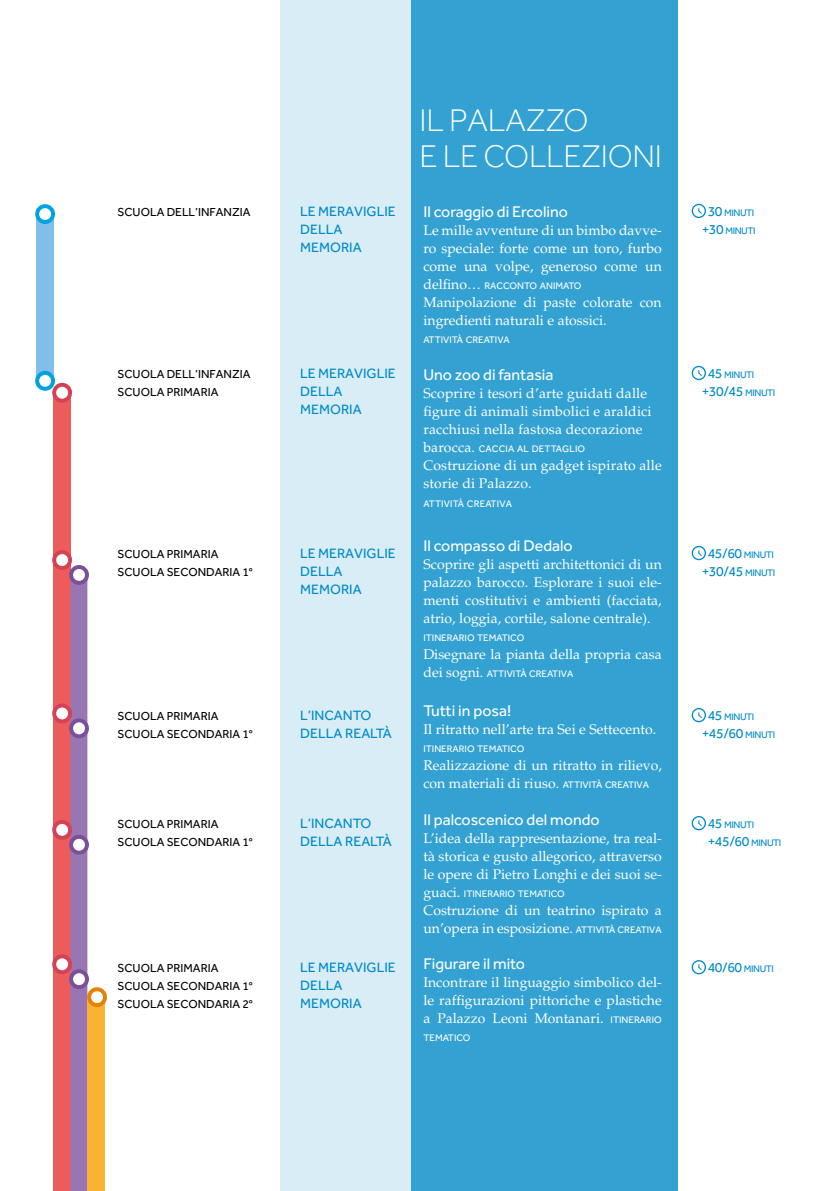
<style>
.page{position:relative;width:840px;height:1191px;background:#fff}
.page>*{position:absolute;margin:0;border:0;box-sizing:border-box;transform-origin:0 0}
.t1{font:300 32.4px/36px "Effra";letter-spacing:-.01em;color:#fff}
.t2{font:16px "Effra";color:#fff}
.t3{font:14px/18px "Palatino LT Std";color:#fff}
.t4{font:14px/18px "Effra";color:#008bc7}
.t5{font:14px "Effra";letter-spacing:-.03em;color:#008bc7}
.t6{font:12px/18px "Effra";color:#000}
.t7{font:9.8px "Effra";color:#fff}
.t8{font:9.8px/18px "Effra";letter-spacing:-.045em;color:#008bc7;text-align:center}
.s1{font-family:"Palatino LT Std";font-size:14px}
.s2{font-family:"Effra";font-size:9.8px}
.s3{font-size:14px}
.s4{font-size:9.8px}
</style>
<div class="page">
<div style="left:281px;top:0;width:130px;height:1191px;background:#d9edf6"></div>
<div style="left:411px;top:0;width:265px;height:1191px;background:#33a2d2"></div>
<div style="left:691px;top:204px;width:14px;height:14px;border:1px solid #008bc7;border-radius:50%"></div>
<svg style="left:698px;top:208px;width:3px;height:6px"></svg>
<div style="left:691px;top:366px;width:14px;height:14px;border:1px solid #008bc7;border-radius:50%"></div>
<svg style="left:698px;top:370px;width:3px;height:6px"></svg>
<div style="left:691px;top:546px;width:14px;height:14px;border:1px solid #008bc7;border-radius:50%"></div>
<svg style="left:698px;top:550px;width:3px;height:6px"></svg>
<div style="left:691px;top:708px;width:14px;height:14px;border:1px solid #008bc7;border-radius:50%"></div>
<svg style="left:698px;top:712px;width:3px;height:6px"></svg>
<div style="left:691px;top:816px;width:14px;height:14px;border:1px solid #008bc7;border-radius:50%"></div>
<svg style="left:698px;top:820px;width:3px;height:6px"></svg>
<div style="left:691px;top:960px;width:14px;height:14px;border:1px solid #008bc7;border-radius:50%"></div>
<svg style="left:698px;top:964px;width:3px;height:6px"></svg>
<div style="left:54px;top:389px;width:17px;height:802px;background:#eb5c5b"></div>
<div style="left:37px;top:210px;width:17px;height:175px;background:#80bfea"></div>
<svg style="left:35px;top:204px;width:20px;height:20px"></svg>
<div style="left:39px;top:208px;width:12px;height:12px;background:#fff;border-radius:50%"></div>
<div style="left:70px;top:580px;width:17px;height:611px;background:#9776b3"></div>
<svg style="left:35px;top:371px;width:20px;height:20px"></svg>
<div style="left:39px;top:375px;width:12px;height:12px;background:#fff;border-radius:50%"></div>
<div style="left:52px;top:383px;width:20px;height:20px;background:#d54155;border-radius:50%"></div>
<div style="left:56px;top:387px;width:12px;height:12px;background:#fff;border-radius:50%"></div>
<div style="left:87px;top:1001px;width:17px;height:190px;background:#f9b234"></div>
<div style="left:52px;top:954px;width:20px;height:20px;background:#d54155;border-radius:50%"></div>
<div style="left:56px;top:958px;width:12px;height:12px;background:#fff;border-radius:50%"></div>
<svg style="left:69px;top:969px;width:20px;height:20px"></svg>
<div style="left:73px;top:973px;width:12px;height:12px;background:#fff;border-radius:50%"></div>
<svg style="left:87px;top:987px;width:20px;height:20px"></svg>
<div style="left:91px;top:991px;width:12px;height:12px;background:#fff;border-radius:50%"></div>
<div style="left:52px;top:820px;width:20px;height:19px;background:#d54155;border-radius:50%"></div>
<div style="left:56px;top:824px;width:12px;height:12px;background:#fff;border-radius:50%"></div>
<svg style="left:69px;top:835px;width:20px;height:19px"></svg>
<div style="left:73px;top:838px;width:12px;height:12px;background:#fff;border-radius:50%"></div>
<div style="left:52px;top:703px;width:20px;height:20px;background:#d54155;border-radius:50%"></div>
<div style="left:56px;top:707px;width:12px;height:12px;background:#fff;border-radius:50%"></div>
<div style="left:69px;top:718px;width:20px;height:20px;background:#7c4f9b;border-radius:50%"></div>
<div style="left:73px;top:722px;width:12px;height:12px;background:#fff;border-radius:50%"></div>
<div style="left:52px;top:550px;width:20px;height:20px;background:#d54155;border-radius:50%"></div>
<div style="left:56px;top:554px;width:12px;height:12px;background:#fff;border-radius:50%"></div>
<div style="left:69px;top:565px;width:20px;height:20px;background:#7c4f9b;border-radius:50%"></div>
<div style="left:73px;top:569px;width:12px;height:12px;background:#fff;border-radius:50%"></div>
<p class="t1" style="left:419px;top:102px;width:244px">IL PALAZZO<br>E LE COLLEZIONI</p>
<p class="t6" style="left:117px;top:203px;width:134px">SCUOLA DELL’INFANZIA</p>
<p class="t6" style="left:117px;top:365px;width:134px">SCUOLA DELL’INFANZIA<br>SCUOLA PRIMARIA</p>
<p class="t6" style="left:117px;top:545px;width:137px">SCUOLA PRIMARIA<br>SCUOLA SECONDARIA 1°</p>
<p class="t6" style="left:117px;top:707px;width:137px">SCUOLA PRIMARIA<br>SCUOLA SECONDARIA 1°</p>
<p class="t6" style="left:117px;top:815px;width:137px">SCUOLA PRIMARIA<br>SCUOLA SECONDARIA 1°</p>
<p class="t6" style="left:117px;top:959px;width:137px">SCUOLA PRIMARIA<br>SCUOLA SECONDARIA 1°<br>SCUOLA SECONDARIA 2°</p>
<p class="t4" style="left:300px;top:202px;width:97px">LE MERAVIGLIE<br>DELLA<br>MEMORIA</p>
<p class="t4" style="left:300px;top:364px;width:97px">LE MERAVIGLIE<br>DELLA<br>MEMORIA</p>
<p class="t4" style="left:300px;top:544px;width:97px">LE MERAVIGLIE<br>DELLA<br>MEMORIA</p>
<p class="t4" style="left:300px;top:706px;width:93px">L’INCANTO<br>DELLA REALTÀ</p>
<p class="t4" style="left:300px;top:814px;width:93px">L’INCANTO<br>DELLA REALTÀ</p>
<p class="t4" style="left:300px;top:958px;width:97px">LE MERAVIGLIE<br>DELLA<br>MEMORIA</p>
<p class="t2" style="left:423px;top:202px;width:146px">Il coraggio di Ercolino</p>
<p class="t3" style="left:423px;top:221px;width:240px;text-align:justify">Le mille avventure di un bimbo davve&shy;ro speciale: forte come un toro, furbo come una volpe, generoso come un</p>
<p class="t7" style="left:423px;top:279px;width:159px"><span class="s1">delfino…</span> RACCONTO ANIMATO</p>
<p class="t3" style="left:423px;top:293px;width:240px">Manipolazione di paste colorate con ingredienti naturali e atossici.</p>
<p class="t7" style="left:423px;top:333px;width:88px">ATTIVITÀ CREATIVA</p>
<p class="t2" style="left:423px;top:365px;width:131px">Uno zoo di fantasia</p>
<p class="t3" style="left:423px;top:384px;width:230px">Scoprire i tesori d’arte guidati dalle figure di animali simbolici e araldici racchiusi nella fastosa decorazione</p>
<p class="t7" style="left:423px;top:443px;width:163px"><span class="s1">barocca.</span> CACCIA AL DETTAGLIO</p>
<p class="t3" style="left:423px;top:456px;width:240px">Costruzione di un gadget ispirato alle storie di Palazzo.</p>
<p class="t7" style="left:423px;top:498px;width:90px">ATTIVITÀ CREATIVA</p>
<p class="t2" style="left:423px;top:536px;width:151px">Il compasso di Dedalo</p>
<p class="t3" style="left:423px;top:555px;width:240px;text-align:justify">Scoprire gli aspetti architettonici di un palazzo barocco. Esplorare i suoi ele&shy;menti costitutivi e ambienti (facciata, atrio, loggia, cortile, salone centrale).</p>
<p class="t7" style="left:423px;top:632px;width:102px">ITINERARIO TEMATICO</p>
<p class="t3" style="left:423px;top:645px;width:240px">Disegnare la pianta della propria casa</p>
<p class="t7" style="left:423px;top:668px;width:151px"><span class="s1">dei sogni.</span> ATTIVITÀ CREATIVA</p>
<p class="t2" style="left:423px;top:701px;width:89px">Tutti in posa!</p>
<p class="t3" style="left:423px;top:720px;width:234px">Il ritratto nell’arte tra Sei e Settecento.</p>
<p class="t7" style="left:423px;top:742px;width:102px">ITINERARIO TEMATICO</p>
<p class="t3" style="left:423px;top:756px;width:240px">Realizzazione di un ritratto in rilievo, con materiali di riuso. <span class="s2">ATTIVITÀ CREATIVA</span></p>
<p class="t2" style="left:423px;top:810px;width:178px">Il palcoscenico del mondo</p>
<p class="t3" style="left:423px;top:829px;width:240px;text-align:justify">L’idea della rappresentazione, tra real&shy;tà storica e gusto allegorico, attraverso le opere di Pietro Longhi e dei suoi se-</p>
<p class="t7" style="left:423px;top:888px;width:143px"><span class="s1">guaci.</span> ITINERARIO TEMATICO</p>
<p class="t3" style="left:423px;top:901px;width:240px">Costruzione di un teatrino ispirato a un’opera in esposizione. <span class="s2">ATTIVITÀ CREATIVA</span></p>
<p class="t2" style="left:423px;top:954px;width:103px">Figurare il mito</p>
<p class="t3" style="left:423px;top:973px;width:240px;text-align:justify">Incontrare il linguaggio simbolico del&shy;le raffigurazioni pittoriche e plastiche a Palazzo Leoni Montanari. <span class="s2">ITINERARIO</span></p>
<p class="t7" style="left:423px;top:1032px;width:49px">TEMATICO</p>
<p class="t8" style="left:701px;top:204px;width:55px"><span class="s3">30</span> MINUTI <span class="s3">+30</span> MINUTI</p>
<p class="t8" style="left:707px;top:366px;width:48px"><span class="s3">45</span> MINUTI</p>
<p class="t5" style="left:701px;top:383px;width:75px">+30/45 <span class="s4">MINUTI</span></p>
<p class="t8" style="left:707px;top:546px;width:68px"><span class="s3">45/60</span> MINUTI</p>
<p class="t5" style="left:701px;top:563px;width:75px">+30/45 <span class="s4">MINUTI</span></p>
<p class="t8" style="left:707px;top:708px;width:48px"><span class="s3">45</span> MINUTI</p>
<p class="t5" style="left:701px;top:725px;width:75px">+45/60 <span class="s4">MINUTI</span></p>
<p class="t8" style="left:707px;top:816px;width:48px"><span class="s3">45</span> MINUTI</p>
<p class="t5" style="left:707px;top:833px;width:75px">+45/60 <span class="s4">MINUTI</span></p>
<p class="t8" style="left:707px;top:960px;width:68px"><span class="s3">40/60</span> MINUTI</p>
</div>
